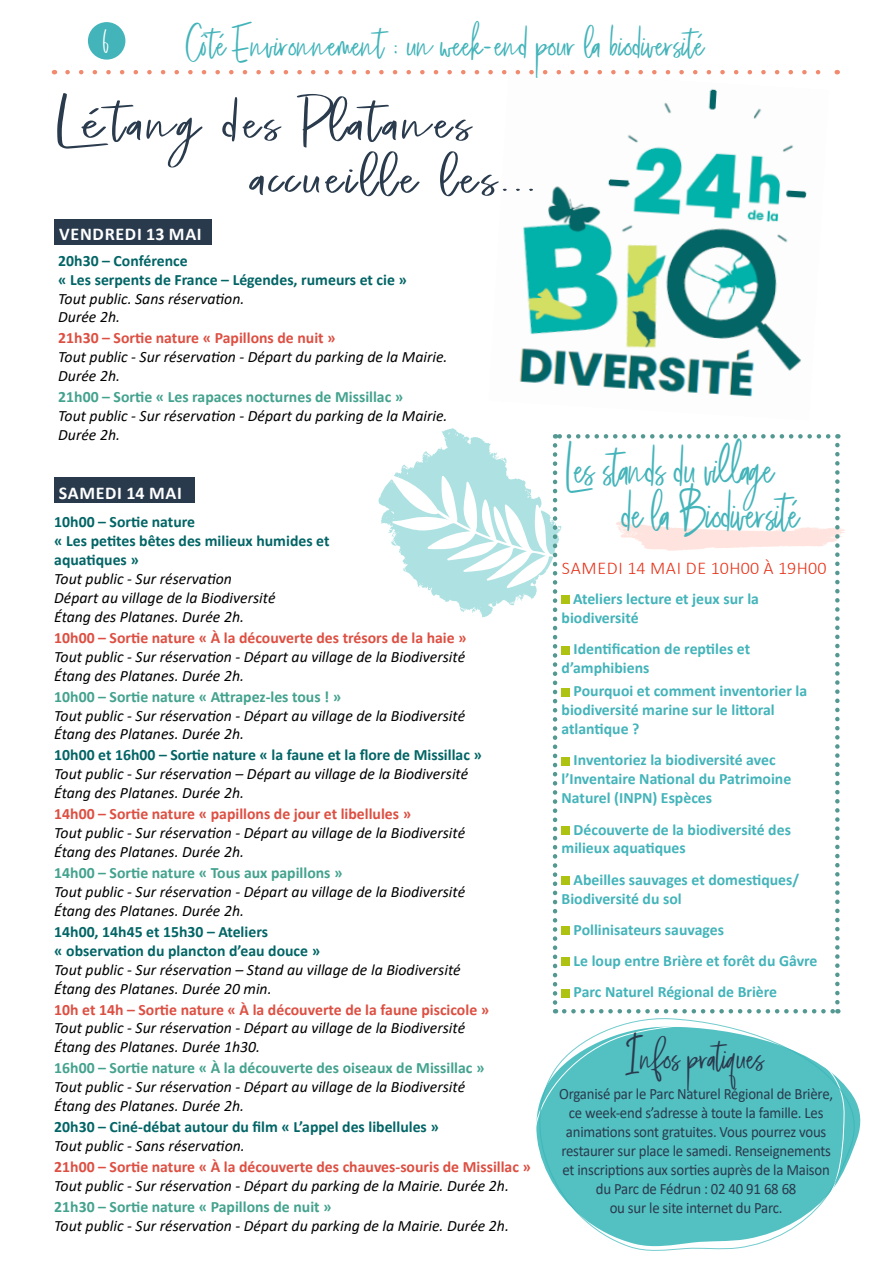
<style>
.page{position:relative;width:893px;height:1263px;background:#fff}
.page>*{position:absolute;margin:0;border:0;box-sizing:border-box;transform-origin:0 0}
.t1{font:52.5px/55.1px "tiarawiliams";letter-spacing:.05em;color:#2a3b4d;scale:1.67 1}
.t2{font:49.5px/45px "tiarawiliams";letter-spacing:-.015em;color:#43b4ba;scale:.92 1}
.t3{font:39px "tiarawiliams";color:#43b4ba}
.t4{font:39px "tiarawiliams";color:#2a3a4d;scale:.96 1}
.t5{font:27px "tiarawiliams";color:#fff}
.t6{font:700 18px "Calibri";letter-spacing:.04em;color:#fff}
.t7{font:300 18px "Calibri";letter-spacing:.02em;color:#e6331a}
.t8{font:italic 15.75px/18.9px "Calibri";color:#000}
.t9{font:700 15.75px/18.9px "Calibri";color:#43b4ba}
.t10{font:700 15.75px/18.9px "Calibri";color:#026465}
.t11{font:15.75px/18.9px "Calibri";letter-spacing:-.015em;color:#2a3b4d;text-align:center;scale:.94 1}
.t12{font:700 15.75px "Calibri";color:#dd4f42}
.t13{font:700 15.75px "Calibri";color:#43a28e}
</style>
<div class="page">
<svg style="left:536px;top:1018px;width:321px;height:233px"></svg>
<img style="left:489px;top:74px;width:330px;height:323px">
<svg style="left:67px;top:70px;width:754px;height:4px"></svg>
<div style="left:88px;top:22px;width:37px;height:38px;background:#43b4ba;border-radius:50%"></div>
<div style="left:55px;top:219px;width:157px;height:25px;background:#2a3a4d"></div>
<div style="left:54px;top:478px;width:140px;height:25px;background:#2a3a4d"></div>
<svg style="left:378px;top:428px;width:467px;height:585px"></svg>
<h3 class="t5" style="left:102px;top:24px;width:9px">6</h3>
<h3 class="t3" style="left:186px;top:19px;width:520px">Côté Environnement : un week-end pour la biodiversité</h3>
<h1 class="t1" style="left:252px;top:91px;width:172px;text-indent:-196px">Létang des Platanes accueille les...</h1>
<p class="t6" style="left:59px;top:221px;width:144px">VENDREDI 13 MAI</p>
<p class="t10" style="left:58px;top:251px;width:350px">20h30 – Conférence<br>« Les serpents de France – Légendes, rumeurs et cie »</p>
<p class="t8" style="left:58px;top:288px;width:188px">Tout public. Sans réservation.<br>Durée 2h.</p>
<p class="t12" style="left:58px;top:327px;width:279px">21h30 – Sortie nature « Papillons de nuit »</p>
<p class="t8" style="left:58px;top:347px;width:391px">Tout public - Sur réservation - Départ du parking de la Mairie.<br>Durée 2h.</p>
<p class="t13" style="left:58px;top:386px;width:347px">21h00 – Sortie « Les rapaces nocturnes de Missillac »</p>
<p class="t8" style="left:58px;top:406px;width:391px">Tout public - Sur réservation - Départ du parking de la Mairie.<br>Durée 2h.</p>
<p class="t6" style="left:59px;top:480px;width:125px">SAMEDI 14 MAI</p>
<p class="t10" style="left:54px;top:512px;width:277px">10h00 – Sortie nature<br>« Les petites bêtes des milieux humides et aquatiques »</p>
<p class="t8" style="left:54px;top:569px;width:223px">Tout public - Sur réservation<br>Départ au village de la Biodiversité<br>Étang des Platanes. Durée 2h.</p>
<p class="t12" style="left:54px;top:626px;width:414px">10h00 – Sortie nature « À la découverte des trésors de la haie »</p>
<p class="t8" style="left:54px;top:646px;width:412px">Tout public - Sur réservation - Départ au village de la Biodiversité<br>Étang des Platanes. Durée 2h.</p>
<p class="t13" style="left:54px;top:685px;width:289px">10h00 – Sortie nature « Attrapez-les tous ! »</p>
<p class="t8" style="left:54px;top:705px;width:412px">Tout public - Sur réservation - Départ au village de la Biodiversité<br>Étang des Platanes. Durée 2h.</p>
<p class="t10" style="left:54px;top:746px;width:429px">10h00 et 16h00 – Sortie nature « la faune et la flore de Missillac »</p>
<p class="t8" style="left:54px;top:764px;width:416px">Tout public - Sur réservation – Départ au village de la Biodiversité<br>Étang des Platanes. Durée 2h.</p>
<p class="t12" style="left:54px;top:803px;width:358px">14h00 – Sortie nature « papillons de jour et libellules »</p>
<p class="t8" style="left:54px;top:823px;width:412px">Tout public - Sur réservation - Départ au village de la Biodiversité<br>Étang des Platanes. Durée 2h.</p>
<p class="t13" style="left:54px;top:862px;width:290px">14h00 – Sortie nature « Tous aux papillons »</p>
<p class="t8" style="left:54px;top:882px;width:412px">Tout public - Sur réservation - Départ au village de la Biodiversité<br>Étang des Platanes. Durée 2h.</p>
<p class="t10" style="left:54px;top:922px;width:267px">14h00, 14h45 et 15h30 – Ateliers<br>« observation du plancton d’eau douce »</p>
<p class="t8" style="left:54px;top:959px;width:408px">Tout public - Sur réservation – Stand au village de la Biodiversité<br>Étang des Platanes. Durée 20 min.</p>
<p class="t12" style="left:54px;top:998px;width:437px">10h et 14h – Sortie nature « À la découverte de la faune piscicole »</p>
<p class="t8" style="left:54px;top:1018px;width:412px">Tout public - Sur réservation - Départ au village de la Biodiversité<br>Étang des Platanes. Durée 1h30.</p>
<p class="t13" style="left:54px;top:1057px;width:432px">16h00 – Sortie nature « À la découverte des oiseaux de Missillac »</p>
<p class="t8" style="left:54px;top:1077px;width:412px">Tout public - Sur réservation - Départ au village de la Biodiversité<br>Étang des Platanes. Durée 2h.</p>
<p class="t10" style="left:54px;top:1117px;width:386px">20h30 – Ciné-débat autour du film « L’appel des libellules »</p>
<p class="t8" style="left:54px;top:1136px;width:192px">Tout public - Sans réservation.</p>
<p class="t12" style="left:54px;top:1156px;width:478px">21h00 – Sortie nature « À la découverte des chauves-souris de Missillac »</p>
<p class="t8" style="left:54px;top:1175px;width:456px">Tout public - Sur réservation - Départ du parking de la Mairie. Durée 2h.</p>
<p class="t13" style="left:54px;top:1195px;width:279px">21h30 – Sortie nature « Papillons de nuit »</p>
<p class="t8" style="left:54px;top:1215px;width:456px">Tout public - Sur réservation - Départ du parking de la Mairie. Durée 2h.</p>
<h2 class="t2" style="left:622px;top:442px;width:195px;text-indent:-56px">Les stands du village de la Biodiversité</h2>
<p class="t7" style="left:562px;top:557px;width:266px">SAMEDI 14 MAI DE 10H00 À 19H00</p>
<p class="t9" style="left:562px;top:589px;width:199px;text-indent:11px">Ateliers lecture et jeux sur la biodiversité</p>
<p class="t9" style="left:562px;top:639px;width:190px;text-indent:12px">Identification de reptiles et d’amphibiens</p>
<p class="t9" style="left:562px;top:681px;width:247px;text-indent:12px">Pourquoi et comment inventorier la biodiversité marine sur le littoral atlantique ?</p>
<p class="t9" style="left:562px;top:750px;width:231px;text-indent:12px">Inventoriez la biodiversité avec l’Inventaire National du Patrimoine<br>Naturel (INPN) Espèces</p>
<p class="t9" style="left:562px;top:820px;width:231px;text-indent:12px">Découverte de la biodiversité des milieux aquatiques</p>
<p class="t9" style="left:562px;top:870px;width:239px;text-indent:12px">Abeilles sauvages et domestiques/<br>Biodiversité du sol</p>
<p class="t9" style="left:574px;top:914px;width:245px;line-height:31.2px">Pollinisateurs sauvages<br>Le loup entre Brière et forêt du Gâvre<br>Parc Naturel Régional de Brière</p>
<h3 class="t4" style="left:624px;top:1031px;width:147px">Infos pratiques</h3>
<p class="t11" style="left:559px;top:1084px;width:293px">Organisé par le Parc Naturel Régional de Brière, ce week-end s’adresse à toute la famille. Les animations sont gratuites. Vous pourrez vous restaurer sur place le samedi. Renseignements et inscriptions aux sorties auprès de la Maison du Parc de Fédrun : 02 40 91 68 68<br>ou sur le site internet du Parc.</p>
</div>
